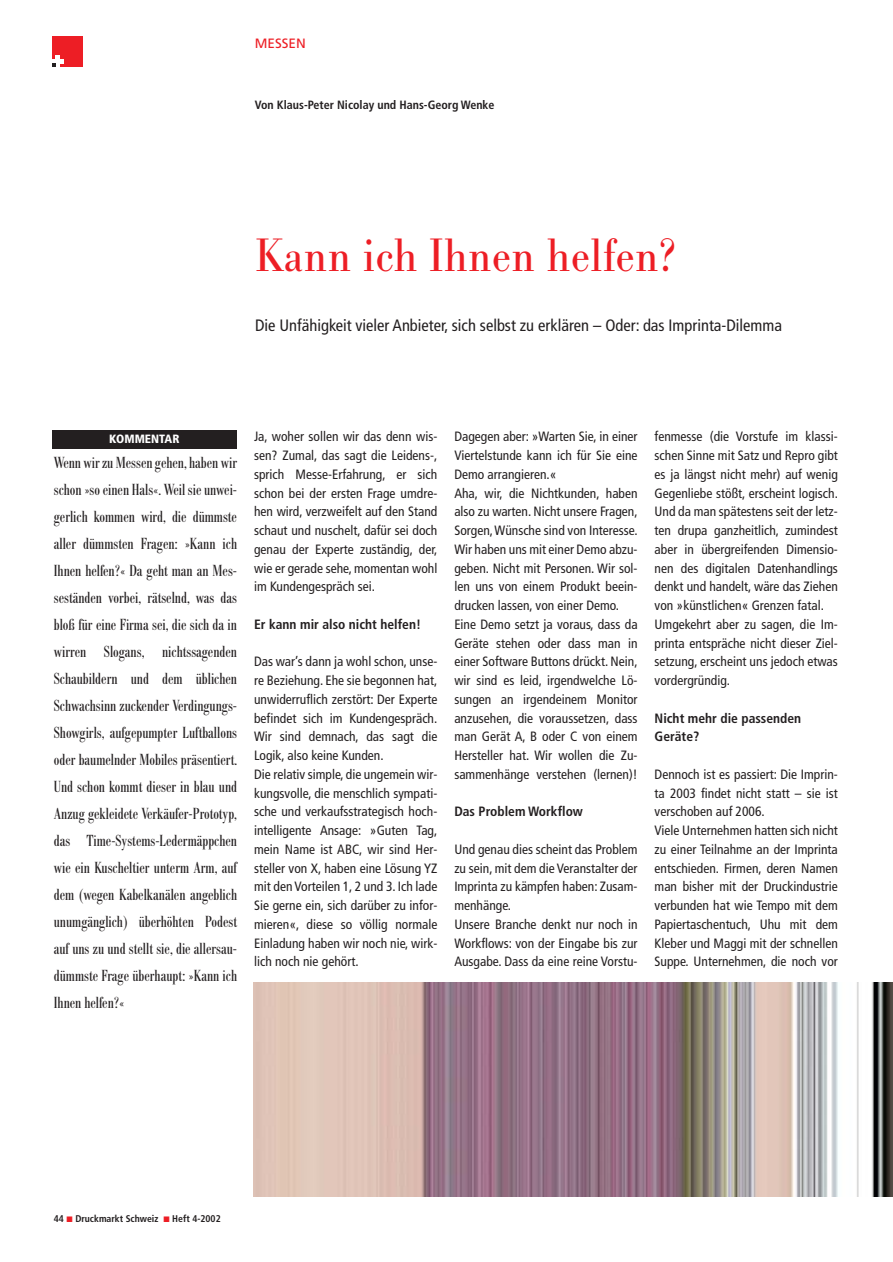
<style>
.page{position:relative;width:893px;height:1262px;background:#fff}
.page>*{position:absolute;margin:0;border:0;box-sizing:border-box;transform-origin:0 0}
.t1{font:48px "Bodoni Nr 1 SB";color:#ed1e25;scale:.9 1}
.t2{font:16.5px/27px "Bodoni Nr 1 SB Con";color:#231f20;text-align:justify}
.t3{font:condensed 16.5px "Frutiger";color:#231f20}
.t4{font:condensed 13.5px/18.8px "Frutiger";color:#231f20}
.t5{font:700 condensed 13.5px/18.8px "Frutiger";color:#231f20}
.t6{font:13.5px "Frutiger";color:#ed1e25}
.t7{font:700 condensed 12px "Frutiger";color:#231f20}
.t8{font:900 condensed 12px "Frutiger";color:#fff}
.t9{font:700 condensed 9.75px "Frutiger";color:#231f20}
</style>
<div class="page">
<div style="left:52px;top:431px;width:184px;height:18px;background:#231f20"></div>
<img style="left:253px;top:982px;width:639px;height:214px">
<div style="left:52px;top:36px;width:31px;height:31px;background:#ed1e25"></div>
<div style="left:52px;top:59px;width:12px;height:5px;background:#fff"></div>
<hr style="left:56px;top:56px;width:4px;height:11px;background:#fff">
<svg style="left:52px;top:64px;width:4px;height:3px"></svg>
<p class="t6" style="left:255px;top:38px;width:53px">MESSEN</p>
<p class="t7" style="left:255px;top:100px;width:241px">Von Klaus-Peter Nicolay und Hans-Georg Wenke</p>
<h1 class="t1" style="left:255px;top:237px;width:469px">Kann ich Ihnen helfen?</h1>
<p class="t3" style="left:255px;top:319px;width:528px">Die Unfähigkeit vieler Anbieter, sich selbst zu erklären – Oder: das Imprinta-Dilemma</p>
<p class="t8" style="left:109px;top:434px;width:72px">KOMMENTAR</p>
<p class="t2" style="left:54px;top:451px;width:185px">Wenn wir zu Messen gehen, haben wir schon »so einen Hals«. Weil sie unwei&shy;gerlich kommen wird, die dümmste aller dümmsten Fragen: »Kann ich Ihnen helfen?« Da geht man an Mes&shy;seständen vorbei, rätselnd, was das bloß für eine Firma sei, die sich da in wirren Slogans, nichtssagenden Schaubildern und dem üblichen Schwachsinn zuckender Verdingungs-Showgirls, aufgepumpter Luftballons oder baumelnder Mobiles präsentiert.<br>Und schon kommt dieser in blau und Anzug gekleidete Verkäufer-Prototyp, das Time-Systems-Ledermäppchen wie ein Kuscheltier unterm Arm, auf dem (wegen Kabelkanälen angeblich unumgänglich) überhöhten Podest auf uns zu und stellt sie, die allersau&shy;dümmste Frage überhaupt: »Kann ich Ihnen helfen?«</p>
<p class="t4" style="left:254px;top:428px;width:185px;text-align:justify">Ja, woher sollen wir das denn wis&shy;sen? Zumal, das sagt die Leidens-, sprich Messe-Erfahrung, er sich schon bei der ersten Frage umdre&shy;hen wird, verzweifelt auf den Stand schaut und nuschelt, dafür sei doch genau der Experte zuständig, der, wie er gerade sehe, momentan wohl im Kundengespräch sei.</p>
<p class="t5" style="left:254px;top:616px;width:168px">Er kann mir also nicht helfen!</p>
<p class="t4" style="left:254px;top:653px;width:185px">Das war’s dann ja wohl schon, unse&shy;re Beziehung. Ehe sie begonnen hat, unwiderruflich zerstört: Der Experte befindet sich im Kundengespräch.<br>Wir sind demnach, das sagt die Logik, also keine Kunden.<br>Die relativ simple, die ungemein wir&shy;kungsvolle, die menschlich sympati&shy;sche und verkaufsstrategisch hoch&shy;intelligente Ansage: »Guten Tag, mein Name ist ABC, wir sind Her&shy;steller von X, haben eine Lösung YZ mit den Vorteilen 1, 2 und 3. Ich lade Sie gerne ein, sich darüber zu infor&shy;mieren«, diese so völlig normale Einladung haben wir noch nie, wirk&shy;lich noch nie gehört.</p>
<p class="t4" style="left:454px;top:428px;width:185px">Dagegen aber: »Warten Sie, in einer<br>Viertelstunde kann ich für Sie eine<br>Demo arrangieren.«<br>Aha, wir, die Nichtkunden, haben also zu warten. Nicht unsere Fragen,<br>Sorgen,Wünsche sind von Interesse.<br>Wir haben uns mit einer Demo abzu&shy;geben. Nicht mit Personen. Wir sol&shy;len uns von einem Produkt beein&shy;drucken lassen, von einer Demo.<br>Eine Demo setzt ja voraus, dass da<br>Geräte stehen oder dass man in einer Software Buttons drückt. Nein, wir sind es leid, irgendwelche Lö&shy;sungen an irgendeinem Monitor anzusehen, die voraussetzen, dass man Gerät A, B oder C von einem<br>Hersteller hat. Wir wollen die Zu&shy;sammenhänge verstehen (lernen)!</p>
<p class="t5" style="left:454px;top:803px;width:130px">Das Problem Workflow</p>
<p class="t4" style="left:454px;top:841px;width:185px">Und genau dies scheint das Problem zu sein, mit dem die Veranstalter der<br>Imprinta zu kämpfen haben: Zusam&shy;menhänge.<br>Unsere Branche denkt nur noch in<br>Workflows: von der Eingabe bis zur<br>Ausgabe. Dass da eine reine Vorstu-</p>
<p class="t4" style="left:654px;top:428px;width:185px">fenmesse (die Vorstufe im klassi&shy;schen Sinne mit Satz und Repro gibt es ja längst nicht mehr) auf wenig Gegenliebe stößt, erscheint logisch.<br>Und da man spätestens seit der letz&shy;ten drupa ganzheitlich, zumindest aber in übergreifenden Dimensio&shy;nen des digitalen Datenhandlings denkt und handelt, wäre das Ziehen von »künstlichen« Grenzen fatal.<br>Umgekehrt aber zu sagen, die Im&shy;printa entspräche nicht dieser Ziel&shy;setzung, erscheint uns jedoch etwas vordergründig.</p>
<p class="t5" style="left:654px;top:709px;width:148px">Nicht mehr die passenden<br>Geräte?</p>
<p class="t4" style="left:654px;top:766px;width:185px">Dennoch ist es passiert: Die Imprin&shy;ta 2003 findet nicht statt – sie ist verschoben auf 2006.<br>Viele Unternehmen hatten sich nicht zu einer Teilnahme an der Imprinta entschieden. Firmen, deren Namen man bisher mit der Druckindustrie verbunden hat wie Tempo mit dem<br>Papiertaschentuch, Uhu mit dem<br>Kleber und Maggi mit der schnellen<br>Suppe. Unternehmen, die noch vor</p>
<p class="t9" style="left:54px;top:1214px;width:106px">44 Druckmarkt Schweiz</p>
<p class="t9" style="left:172px;top:1214px;width:50px">Heft 4-2002</p>
</div>
